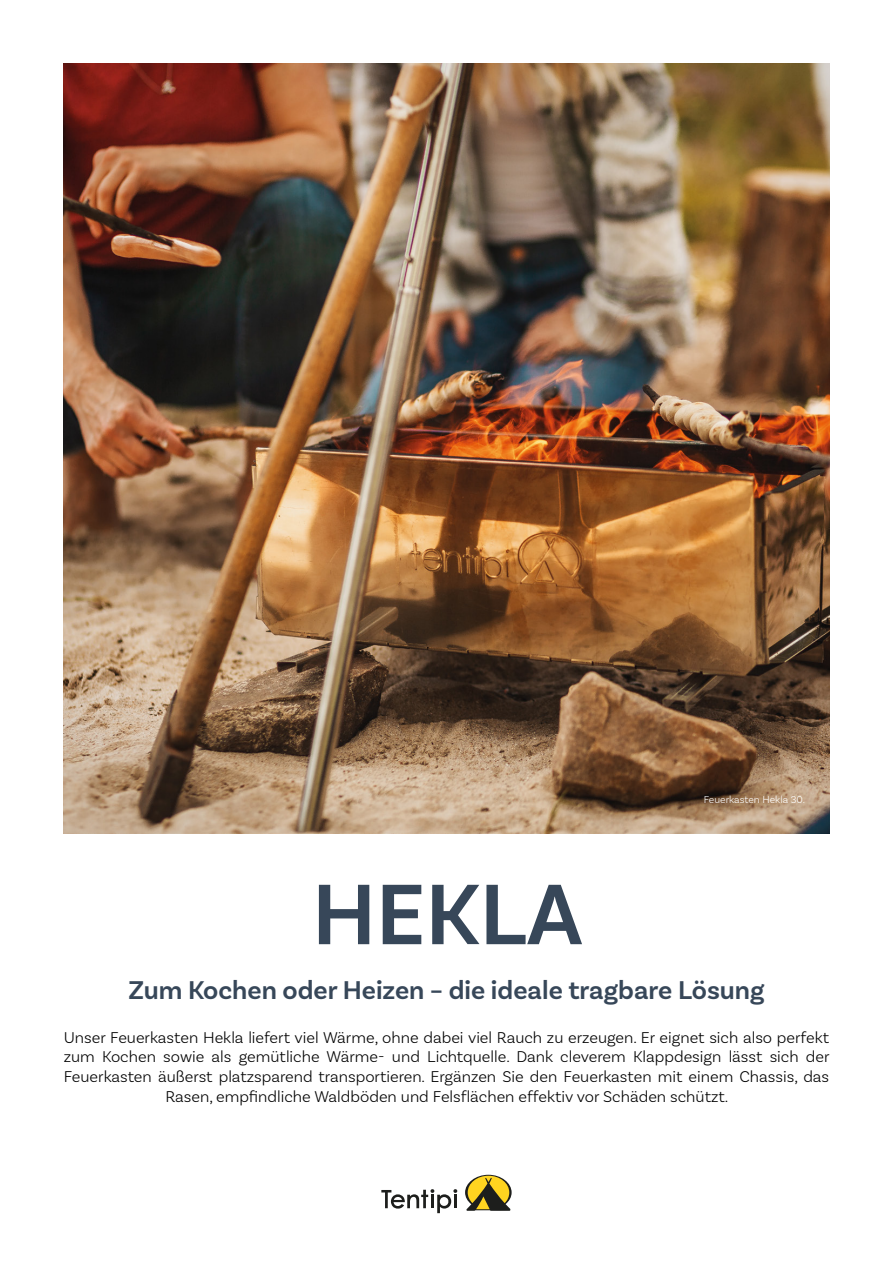
<style>
.page{position:relative;width:893px;height:1263px;background:#fff}
.page>*{position:absolute;margin:0;border:0;box-sizing:border-box;transform-origin:0 0}
.t1{font:600 90px "Basic Sans";color:#374759}
.t2{font:600 27px "Basic Sans";color:#374759}
.t3{font:300 16.5px/19.8px "Basic Sans";color:#000;text-align:center}
.t4{font:300 10.5px "Basic Sans";color:#fff}
</style>
<div class="page">
<img style="left:64px;top:64px;width:765px;height:769px">
<svg style="left:465px;top:1175px;width:47px;height:36px"></svg>
<svg style="left:381px;top:1189px;width:76px;height:24px"></svg>
<h1 class="t1" style="left:312px;top:860px;width:272px">HEKLA</h1>
<p class="t4" style="left:704px;top:793px;width:103px">Feuerkasten Hekla 30.</p>
<h2 class="t2" style="left:128px;top:973px;width:638px">Zum Kochen oder Heizen – die ideale tragbare Lösung</h2>
<p class="t3" style="left:64px;top:1027px;width:767px">Unser Feuerkasten Hekla liefert viel Wärme, ohne dabei viel Rauch zu erzeugen. Er eignet sich also perfekt zum Kochen sowie als gemütliche Wärme- und Lichtquelle. Dank cleverem Klappdesign lässt sich der Feuerkasten äußerst platzsparend transportieren. Ergänzen Sie den Feuerkasten mit einem Chassis, das Rasen, empfindliche Waldböden und Felsflächen effektiv vor Schäden schützt.</p>
</div>
